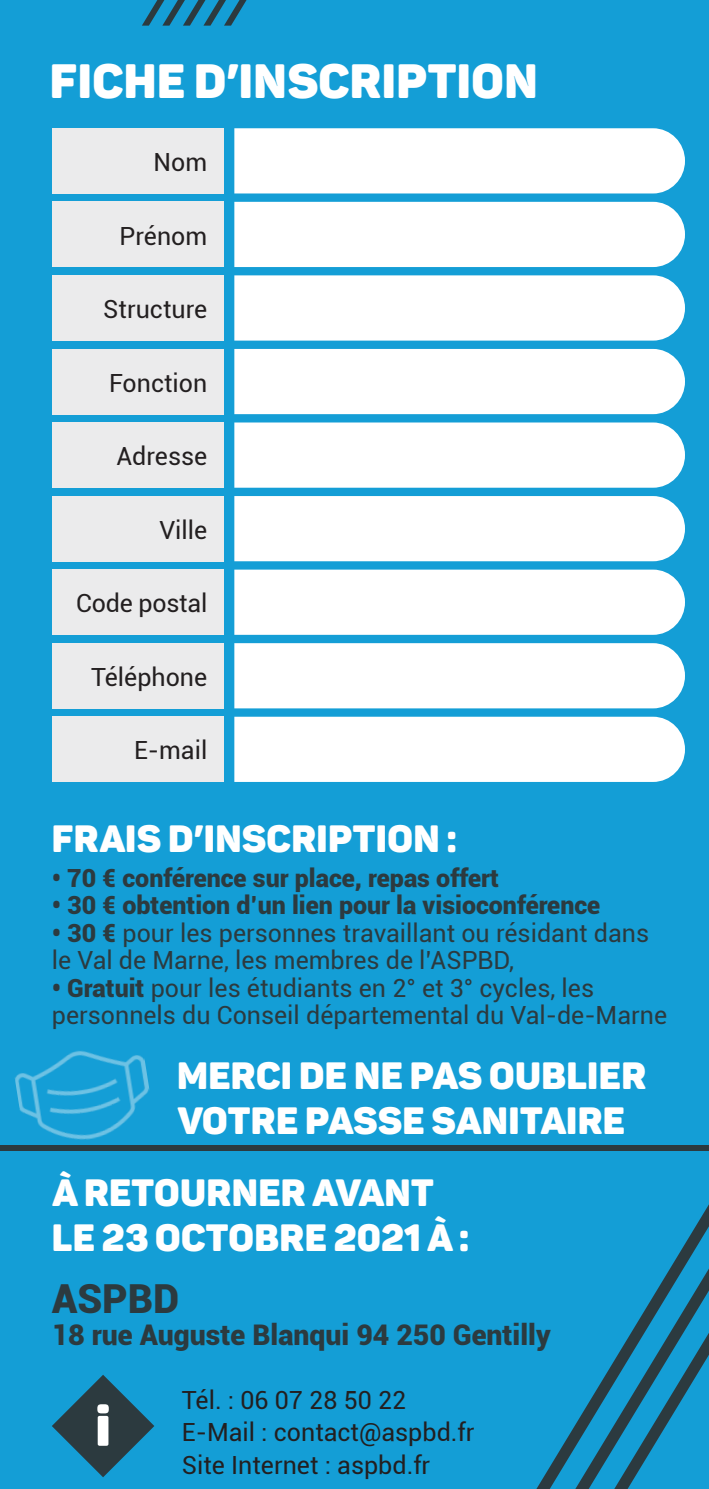
<style>
.page{position:relative;width:709px;height:1489px;background:#fff}
.page>*{position:absolute;margin:0;border:0;box-sizing:border-box;transform-origin:0 0}
.t1{font:900 57.5px "Panton";color:#fff}
.t2{font:900 47.5px "Panton";letter-spacing:.01em;color:#fff}
.t3{font:900 40px "Roboto";color:#2c3a3f}
.t4{font:900 37.5px/45px "Panton";letter-spacing:.01em;color:#fff}
.t5{font:900 28.5px "Roboto";color:#2c3a3f}
.t6{font:25px/27.5px "Roboto";color:#2c3a3f}
.t7{font:25px/32.5px "Roboto";color:#231f20}
.t8{font:900 25px "Roboto";color:#2c3a3f}
.s1{font-weight:900}
</style>
<div class="page">
<div style="left:1px;top:0;width:708px;height:1488px;background:#149ed6"></div>
<div style="left:1px;top:1145px;width:708px;height:5px;background:#2c3a3f"></div>
<svg style="left:537px;top:1204px;width:172px;height:284px"></svg>
<svg style="left:575px;top:1268px;width:134px;height:220px"></svg>
<svg style="left:52px;top:1375px;width:102px;height:102px"></svg>
<div style="left:52px;top:128px;width:171px;height:65px;background:#ebebec"></div>
<div style="left:234px;top:128px;width:451px;height:65px;background:#fff"></div>
<div style="left:52px;top:202px;width:171px;height:65px;background:#ebebec"></div>
<div style="left:234px;top:202px;width:451px;height:65px;background:#fff"></div>
<div style="left:52px;top:275px;width:171px;height:65px;background:#ebebec"></div>
<div style="left:234px;top:275px;width:451px;height:65px;background:#fff"></div>
<div style="left:52px;top:349px;width:171px;height:65px;background:#ebebec"></div>
<div style="left:234px;top:349px;width:451px;height:65px;background:#fff"></div>
<div style="left:52px;top:422px;width:171px;height:65px;background:#ebebec"></div>
<div style="left:234px;top:422px;width:451px;height:65px;background:#fff"></div>
<div style="left:52px;top:496px;width:171px;height:65px;background:#ebebec"></div>
<div style="left:234px;top:496px;width:451px;height:65px;background:#fff"></div>
<div style="left:52px;top:569px;width:171px;height:65px;background:#ebebec"></div>
<div style="left:234px;top:569px;width:451px;height:65px;background:#fff"></div>
<div style="left:52px;top:643px;width:171px;height:65px;background:#ebebec"></div>
<div style="left:234px;top:643px;width:451px;height:65px;background:#fff"></div>
<div style="left:52px;top:716px;width:171px;height:66px;background:#ebebec"></div>
<div style="left:234px;top:716px;width:451px;height:66px;background:#fff"></div>
<svg style="left:142px;top:0;width:104px;height:26px"></svg>
<img style="left:8px;top:1051px;width:150px;height:100px">
<h2 class="t2" style="left:50px;top:51px;width:489px">FICHE D’INSCRIPTION</h2>
<p class="t7" style="left:154px;top:145px;width:55px">Nom</p>
<p class="t7" style="left:119px;top:218px;width:89px">Prénom</p>
<p class="t7" style="left:103px;top:292px;width:105px">Structure</p>
<p class="t7" style="left:109px;top:365px;width:100px">Fonction</p>
<p class="t7" style="left:116px;top:439px;width:92px">Adresse</p>
<p class="t7" style="left:159px;top:512px;width:49px">Ville</p>
<p class="t7" style="left:76px;top:586px;width:132px">Code postal</p>
<p class="t7" style="left:91px;top:659px;width:118px">Téléphone</p>
<p class="t7" style="left:134px;top:733px;width:75px">E-mail</p>
<h3 class="t4" style="left:52px;top:815px;width:407px">FRAIS D’INSCRIPTION :</h3>
<p class="t8" style="left:52px;top:860px;width:448px">• 70 € conférence sur place, repas offert</p>
<p class="t8" style="left:52px;top:887px;width:550px">• 30 € obtention d’un lien pour la visioconférence</p>
<p class="t6" style="left:52px;top:918px;width:599px"><span class="s1">• 30 €</span> pour les personnes travaillant ou résidant dans le Val de Marne, les membres de l’ASPBD,</p>
<p class="t6" style="left:52px;top:973px;width:617px"><span class="s1">• Gratuit</span> pour les étudiants en 2° et 3° cycles, les personnels du Conseil départemental du Val-de-Marne</p>
<h3 class="t4" style="left:177px;top:1052px;width:470px">MERCI DE NE PAS OUBLIER<br>VOTRE PASSE SANITAIRE</h3>
<h3 class="t4" style="left:52px;top:1169px;width:419px">À RETOURNER AVANT<br>LE 23 OCTOBRE 2021 À :</h3>
<h3 class="t3" style="left:52px;top:1270px;width:129px">ASPBD</h3>
<p class="t5" style="left:52px;top:1314px;width:500px">18 rue Auguste Blanqui 94 250 Gentilly</p>
<h1 class="t1" style="left:95px;top:1388px;width:17px">i</h1>
<p class="t7" style="left:182px;top:1382px;width:294px">Tél. : 06 07 28 50 22<br>E-Mail : contact@aspbd.fr<br>Site Internet : aspbd.fr</p>
</div>
